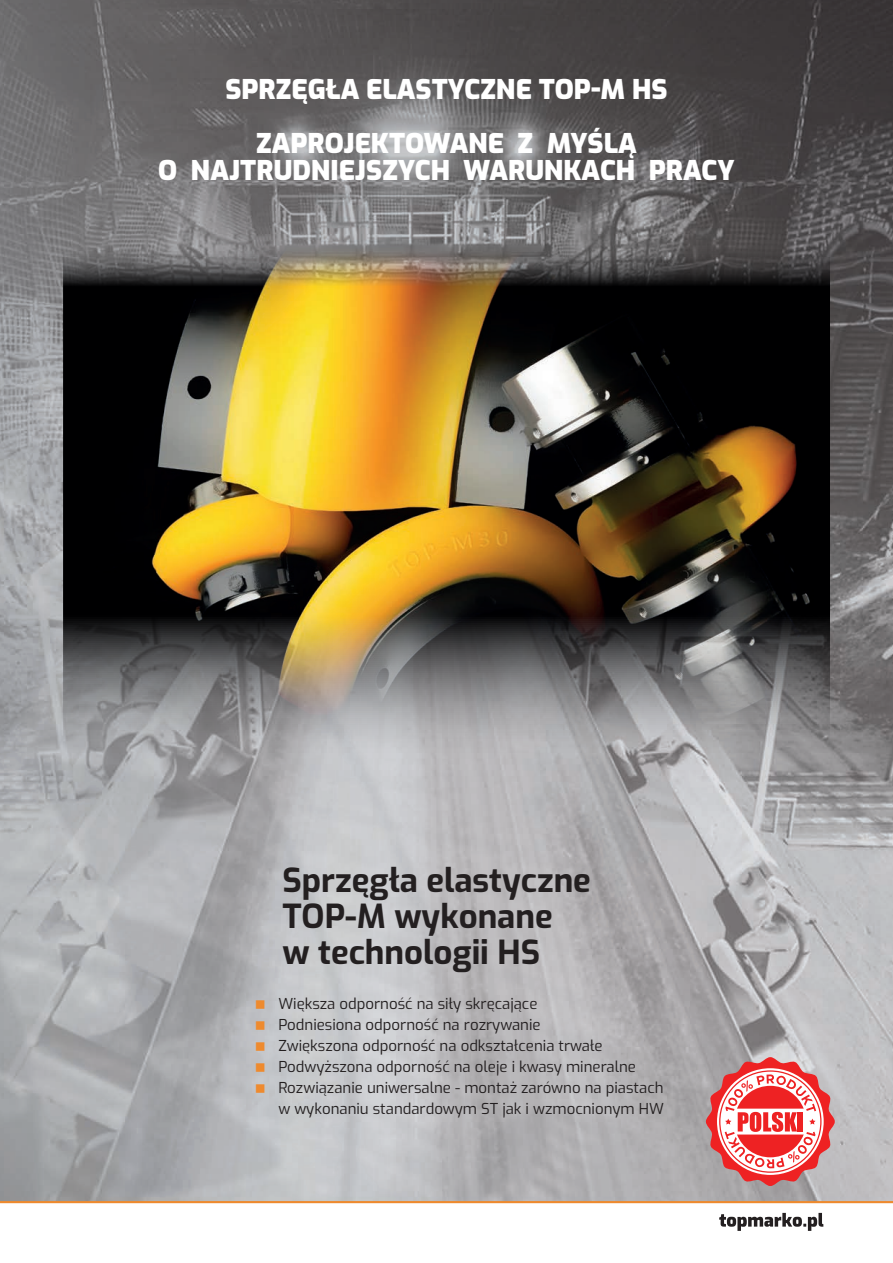
<style>
.page{position:relative;width:893px;height:1263px;background:#fff}
.page>*{position:absolute;margin:0;border:0;box-sizing:border-box;transform-origin:0 0}
.t1{font:700 33px/36px "Exo";color:#231f20}
.t2{font:900 27px/54px "Exo";color:#fff;text-align:center}
.t3{font:15px/21px "Exo";color:#231f20}
</style>
<div class="page">
<img style="left:0;top:0;width:893px;height:1201px">
<svg style="left:719px;top:1213px;width:104px;height:18px"></svg>
<hr style="left:0;top:1201px;width:893px;height:2px;background:#ee8a2e">
<img style="left:64px;top:244px;width:765px;height:510px">
<svg style="left:706px;top:1057px;width:129px;height:129px"></svg>
<svg style="left:256px;top:1000px;width:9px;height:9px"></svg>
<svg style="left:256px;top:1021px;width:9px;height:9px"></svg>
<svg style="left:256px;top:1042px;width:9px;height:9px"></svg>
<svg style="left:256px;top:1063px;width:9px;height:9px"></svg>
<svg style="left:256px;top:1084px;width:9px;height:9px"></svg>
<h2 class="t2" style="left:225px;top:61px;width:444px">SPRZĘGŁA ELASTYCZNE TOP-M HS<br>ZAPROJEKTOWANE Z MYŚLĄ</h2>
<h2 class="t2" style="left:158px;top:142px;width:578px">O NAJTRUDNIEJSZYCH WARUNKACH PRACY</h2>
<h1 class="t1" style="left:282px;top:860px;width:310px">Sprzęgła elastyczne<br>TOP-M wykonane<br>w technologii HS</h1>
<p class="t3" style="left:278px;top:993px;width:387px">Większa odporność na siły skręcające<br>Podniesiona odporność na rozrywanie<br>Zwiększona odporność na odkształcenia trwałe Podwyższona odporność na oleje i kwasy mineralne Rozwiązanie uniwersalne - montaż zarówno na piastach w wykonaniu standardowym ST jak i wzmocnionym HW</p>
</div>
